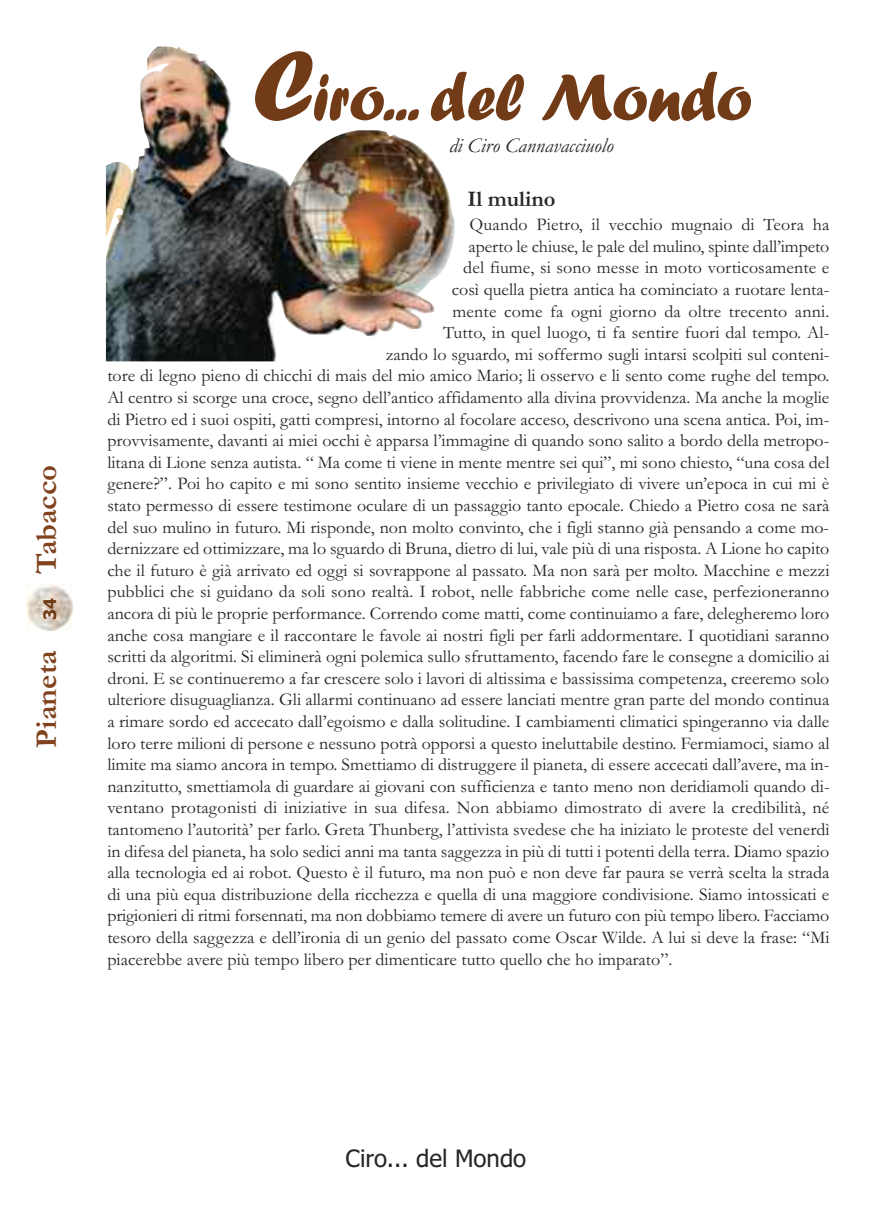
<style>
.page{position:relative;width:872px;height:1212px;background:#fff}
.page>*{position:absolute;margin:0;border:0;box-sizing:border-box;transform-origin:0 0}
.t1{font:68.85px "Forte";letter-spacing:-.015em;color:#713b17}
.t2{font:700 30.6px "Garamond";color:#81421e}
.t3{font:24px "Tahoma";color:#272627}
.t4{font:700 22.5px "Garamond";color:#272627}
.t5{font:italic 21px "Garamond";color:#272627}
.t6{font:18px "Garamond";color:#272627}
.t7{font:700 17.25px "Tahoma";color:#713b17}
.s1{font-size:103.2px}
</style>
<div class="page">
<img style="left:27px;top:585px;width:46px;height:46px">
<img style="left:106px;top:46px;width:348px;height:315px">
<h2 class="t2" style="left:28px;top:574px;width:110px;rotate:-90deg">Tabacco</h2>
<p class="t7" style="left:40px;top:620px;width:24px;rotate:-90deg">34</p>
<h2 class="t2" style="left:28px;top:747px;width:99px;rotate:-90deg">Pianeta</h2>
<h1 class="t1" style="left:252px;top:56px;width:501px"><span class="s1">C</span>iro... del Mondo</h1>
<p class="t5" style="left:449px;top:133px;width:166px">di Ciro Cannavacciuolo</p>
<p class="t4" style="left:467px;top:185px;width:90px">Il mulino</p>
<p class="t6" style="left:469px;top:213px;width:361px">Quando Pietro, il vecchio mugnaio di Teora ha</p>
<p class="t6" style="left:468px;top:235px;width:362px">aperto le chiuse, le pale del mulino, spinte dall’impeto</p>
<p class="t6" style="left:463px;top:257px;width:368px">del fiume, si sono messe in moto vorticosamente e</p>
<p class="t6" style="left:452px;top:278px;width:379px">così quella pietra antica ha cominciato a ruotare lenta-</p>
<p class="t6" style="left:452px;top:300px;width:378px">mente come fa ogni giorno da oltre trecento anni.</p>
<p class="t6" style="left:443px;top:321px;width:388px">Tutto, in quel luogo, ti fa sentire fuori dal tempo. Al-</p>
<p class="t6" style="left:386px;top:343px;width:445px">zando lo sguardo, mi soffermo sugli intarsi scolpiti sul conteni-</p>
<p class="t6" style="left:107px;top:365px;width:723px">tore di legno pieno di chicchi di mais del mio amico Mario; li osservo e li sento come rughe del tempo.</p>
<p class="t6" style="left:107px;top:386px;width:723px">Al centro si scorge una croce, segno dell’antico affidamento alla divina provvidenza. Ma anche la moglie</p>
<p class="t6" style="left:107px;top:408px;width:723px">di Pietro ed i suoi ospiti, gatti compresi, intorno al focolare acceso, descrivono una scena antica. Poi, im-</p>
<p class="t6" style="left:107px;top:429px;width:723px">provvisamente, davanti ai miei occhi è apparsa l’immagine di quando sono salito a bordo della metropo-</p>
<p class="t6" style="left:107px;top:451px;width:723px">litana di Lione senza autista. “ Ma come ti viene in mente mentre sei qui”, mi sono chiesto, “una cosa del</p>
<p class="t6" style="left:107px;top:473px;width:723px">genere?”. Poi ho capito e mi sono sentito insieme vecchio e privilegiato di vivere un’epoca in cui mi è</p>
<p class="t6" style="left:107px;top:494px;width:723px">stato permesso di essere testimone oculare di un passaggio tanto epocale. Chiedo a Pietro cosa ne sarà</p>
<p class="t6" style="left:107px;top:516px;width:723px">del suo mulino in futuro. Mi risponde, non molto convinto, che i figli stanno già pensando a come mo-</p>
<p class="t6" style="left:107px;top:537px;width:723px">dernizzare ed ottimizzare, ma lo sguardo di Bruna, dietro di lui, vale più di una risposta. A Lione ho capito</p>
<p class="t6" style="left:107px;top:559px;width:723px">che il futuro è già arrivato ed oggi si sovrappone al passato. Ma non sarà per molto. Macchine e mezzi</p>
<p class="t6" style="left:107px;top:581px;width:723px">pubblici che si guidano da soli sono realtà. I robot, nelle fabbriche come nelle case, perfezioneranno</p>
<p class="t6" style="left:107px;top:602px;width:723px">ancora di più le proprie performance. Correndo come matti, come continuiamo a fare, delegheremo loro</p>
<p class="t6" style="left:107px;top:624px;width:723px">anche cosa mangiare e il raccontare le favole ai nostri figli per farli addormentare. I quotidiani saranno</p>
<p class="t6" style="left:107px;top:645px;width:723px">scritti da algoritmi. Si eliminerà ogni polemica sullo sfruttamento, facendo fare le consegne a domicilio ai</p>
<p class="t6" style="left:107px;top:667px;width:723px">droni. E se continueremo a far crescere solo i lavori di altissima e bassissima competenza, creeremo solo</p>
<p class="t6" style="left:107px;top:689px;width:723px">ulteriore disuguaglianza. Gli allarmi continuano ad essere lanciati mentre gran parte del mondo continua</p>
<p class="t6" style="left:107px;top:710px;width:723px">a rimare sordo ed accecato dall’egoismo e dalla solitudine. I cambiamenti climatici spingeranno via dalle</p>
<p class="t6" style="left:107px;top:732px;width:723px">loro terre milioni di persone e nessuno potrà opporsi a questo ineluttabile destino. Fermiamoci, siamo al</p>
<p class="t6" style="left:107px;top:753px;width:723px">limite ma siamo ancora in tempo. Smettiamo di distruggere il pianeta, di essere accecati dall’avere, ma in-</p>
<p class="t6" style="left:107px;top:775px;width:724px">nanzitutto, smettiamola di guardare ai giovani con sufficienza e tanto meno non deridiamoli quando di-</p>
<p class="t6" style="left:107px;top:797px;width:723px">ventano protagonisti di iniziative in sua difesa. Non abbiamo dimostrato di avere la credibilità, né</p>
<p class="t6" style="left:107px;top:818px;width:723px">tantomeno l’autorità’ per farlo. Greta Thunberg, l’attivista svedese che ha iniziato le proteste del venerdì</p>
<p class="t6" style="left:107px;top:840px;width:723px">in difesa del pianeta, ha solo sedici anni ma tanta saggezza in più di tutti i potenti della terra. Diamo spazio</p>
<p class="t6" style="left:107px;top:861px;width:723px">alla tecnologia ed ai robot. Questo è il futuro, ma non può e non deve far paura se verrà scelta la strada</p>
<p class="t6" style="left:107px;top:883px;width:723px">di una più equa distribuzione della ricchezza e quella di una maggiore condivisione. Siamo intossicati e</p>
<p class="t6" style="left:107px;top:905px;width:723px">prigionieri di ritmi forsennati, ma non dobbiamo temere di avere un futuro con più tempo libero. Facciamo</p>
<p class="t6" style="left:107px;top:926px;width:723px">tesoro della saggezza e dell’ironia di un genio del passato come Oscar Wilde. A lui si deve la frase: “Mi</p>
<p class="t6" style="left:107px;top:948px;width:566px">piacerebbe avere più tempo libero per dimenticare tutto quello che ho imparato”.</p>
<h3 class="t3" style="left:346px;top:1144px;width:182px">Ciro... del Mondo</h3>
</div>
